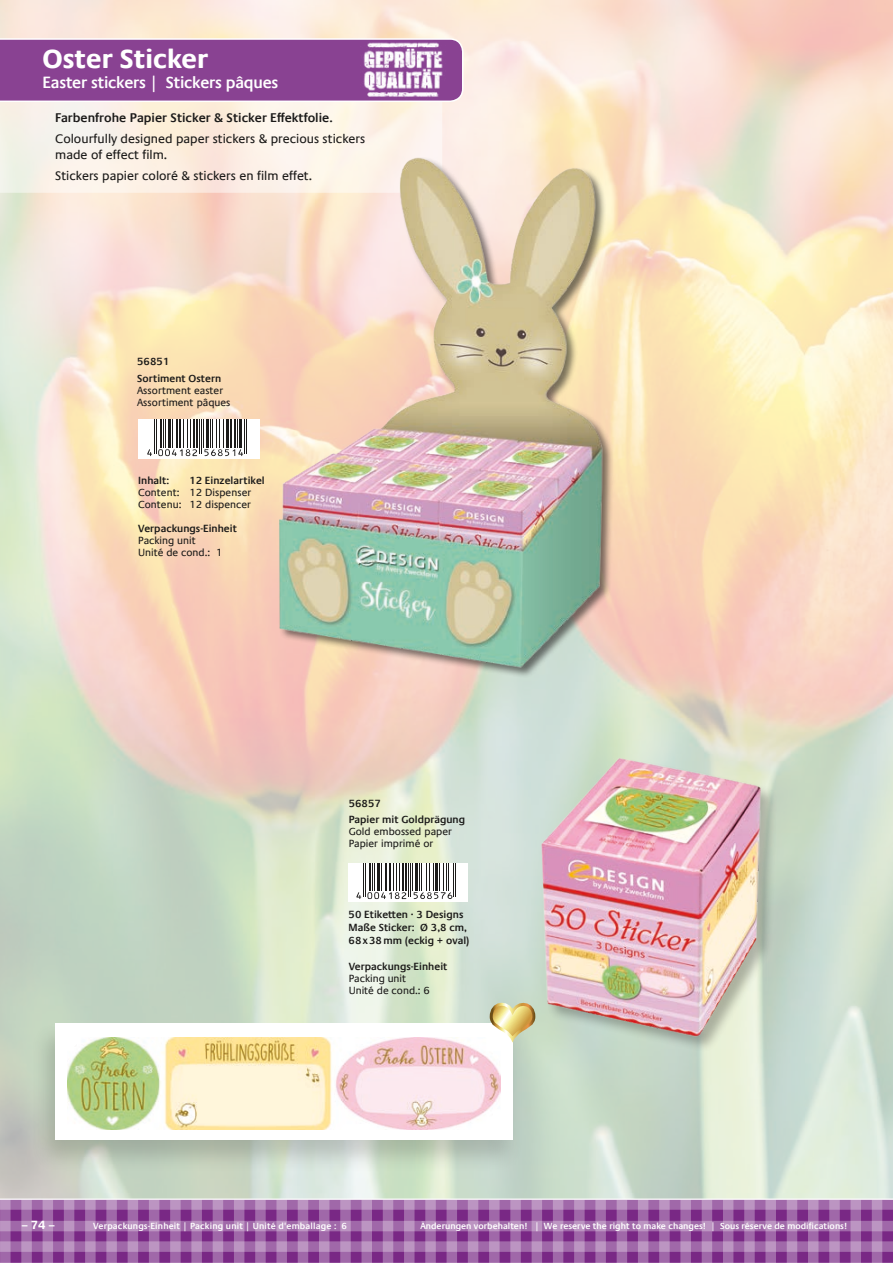
<style>
.page{position:relative;width:893px;height:1263px;background:#fff}
.page>*{position:absolute;margin:0;border:0;box-sizing:border-box;transform-origin:0 0}
.t1{font:700 27px "Praxis Com";color:#fff}
.t2{font:600 16.5px "Praxis Com";letter-spacing:-.015em;color:#fff}
.t3{font:12.75px/16.5px "Praxis Com";color:#1b1a19}
.t4{font:600 12.75px "Praxis Com";color:#1b1a19}
.t5{font:700 12px "Praxis Com";color:#fff}
.t6{font:600 10.5px/16.2px "Praxis Com";color:#1b1a19}
.t7{font:10.5px/12px "Praxis Com";color:#1b1a19}
.t8{font:600 9px "Praxis Com";color:#fff}
</style>
<div class="page">
<img style="left:0;top:0;width:893px;height:1198px">
<div style="left:0;top:1199px;width:893px;height:64px;background:#792885"></div>
<div style="left:0;top:1221px;width:893px;height:10px;background:#a068a9"></div>
<div style="left:0;top:1199px;width:893px;height:11px;background:#a068a9"></div>
<div style="left:0;top:1241px;width:893px;height:11px;background:#a068a9"></div>
<hr style="left:0;top:1262px;width:893px;height:1px;background:#fff">
<svg style="left:0;top:1200px;width:11px;height:63px"></svg>
<svg style="left:21px;top:1200px;width:11px;height:63px"></svg>
<svg style="left:43px;top:1200px;width:10px;height:63px"></svg>
<svg style="left:64px;top:1200px;width:10px;height:63px"></svg>
<svg style="left:85px;top:1200px;width:11px;height:63px"></svg>
<svg style="left:106px;top:1200px;width:11px;height:63px"></svg>
<svg style="left:128px;top:1200px;width:10px;height:63px"></svg>
<svg style="left:149px;top:1200px;width:10px;height:63px"></svg>
<svg style="left:170px;top:1200px;width:11px;height:63px"></svg>
<svg style="left:191px;top:1200px;width:11px;height:63px"></svg>
<svg style="left:213px;top:1200px;width:10px;height:63px"></svg>
<svg style="left:234px;top:1200px;width:10px;height:63px"></svg>
<svg style="left:255px;top:1200px;width:11px;height:63px"></svg>
<svg style="left:276px;top:1200px;width:11px;height:63px"></svg>
<svg style="left:298px;top:1200px;width:10px;height:63px"></svg>
<svg style="left:319px;top:1200px;width:10px;height:63px"></svg>
<svg style="left:340px;top:1200px;width:11px;height:63px"></svg>
<svg style="left:361px;top:1200px;width:11px;height:63px"></svg>
<svg style="left:383px;top:1200px;width:10px;height:63px"></svg>
<svg style="left:404px;top:1200px;width:11px;height:63px"></svg>
<svg style="left:425px;top:1200px;width:11px;height:63px"></svg>
<svg style="left:447px;top:1200px;width:10px;height:63px"></svg>
<svg style="left:468px;top:1200px;width:10px;height:63px"></svg>
<svg style="left:537px;top:1200px;width:5px;height:63px"></svg>
<svg style="left:553px;top:1200px;width:10px;height:63px"></svg>
<svg style="left:574px;top:1200px;width:11px;height:63px"></svg>
<svg style="left:595px;top:1200px;width:11px;height:63px"></svg>
<svg style="left:617px;top:1200px;width:10px;height:63px"></svg>
<svg style="left:638px;top:1200px;width:10px;height:63px"></svg>
<svg style="left:659px;top:1200px;width:11px;height:63px"></svg>
<svg style="left:680px;top:1200px;width:11px;height:63px"></svg>
<svg style="left:702px;top:1200px;width:10px;height:63px"></svg>
<svg style="left:723px;top:1200px;width:10px;height:63px"></svg>
<svg style="left:744px;top:1200px;width:11px;height:63px"></svg>
<svg style="left:765px;top:1200px;width:11px;height:63px"></svg>
<svg style="left:787px;top:1200px;width:10px;height:63px"></svg>
<svg style="left:808px;top:1200px;width:10px;height:63px"></svg>
<svg style="left:829px;top:1200px;width:11px;height:63px"></svg>
<svg style="left:850px;top:1200px;width:11px;height:63px"></svg>
<svg style="left:872px;top:1200px;width:10px;height:63px"></svg>
<hr style="left:0;top:1198px;width:893px;height:2px;background:#fff">
<svg style="left:0;top:102px;width:442px;height:91px;background:#faf0e5"></svg>
<div style="left:0;top:38px;width:463px;height:64px;background:#894292"></div>
<img style="left:360px;top:38px;width:85px;height:65px">
<img style="left:250px;top:137px;width:384px;height:543px">
<div style="left:138px;top:420px;width:121px;height:39px;background:#fff"></div>
<hr style="left:154px;top:420px;width:1px;height:34px;background:#1b1a19">
<hr style="left:156px;top:420px;width:1px;height:34px;background:#1b1a19">
<hr style="left:196px;top:420px;width:2px;height:28px;background:#1b1a19">
<hr style="left:199px;top:420px;width:1px;height:34px;background:#1b1a19">
<hr style="left:201px;top:420px;width:1px;height:34px;background:#1b1a19">
<hr style="left:244px;top:420px;width:1px;height:34px;background:#1b1a19">
<hr style="left:246px;top:420px;width:1px;height:34px;background:#1b1a19">
<svg style="left:147px;top:449px;width:5px;height:7px"></svg>
<svg style="left:158px;top:420px;width:39px;height:36px"></svg>
<svg style="left:203px;top:420px;width:40px;height:36px"></svg>
<div style="left:541px;top:758px;width:237px;height:294px;background:#1b1a19;opacity:.3"></div>
<img style="left:535px;top:744px;width:235px;height:293px">
<div style="left:30px;top:1020px;width:494px;height:153px;background:#1b1a19;opacity:.2"></div>
<div style="left:55px;top:1023px;width:457px;height:117px;background:#fff"></div>
<img style="left:68px;top:1037px;width:420px;height:92px">
<div style="left:349px;top:863px;width:119px;height:38px;background:#fff"></div>
<hr style="left:363px;top:863px;width:1px;height:34px;background:#1b1a19">
<hr style="left:365px;top:863px;width:1px;height:34px;background:#1b1a19">
<hr style="left:405px;top:863px;width:2px;height:28px;background:#1b1a19">
<hr style="left:408px;top:863px;width:1px;height:34px;background:#1b1a19">
<hr style="left:410px;top:863px;width:1px;height:34px;background:#1b1a19">
<hr style="left:453px;top:863px;width:1px;height:34px;background:#1b1a19">
<hr style="left:455px;top:863px;width:1px;height:34px;background:#1b1a19">
<svg style="left:356px;top:892px;width:5px;height:7px"></svg>
<svg style="left:367px;top:863px;width:39px;height:36px"></svg>
<svg style="left:412px;top:863px;width:40px;height:36px"></svg>
<svg style="left:488px;top:1000px;width:49px;height:263px"></svg>
<h1 class="t1" style="left:43px;top:43px;width:167px">Oster Sticker</h1>
<h2 class="t2" style="left:43px;top:72px;width:237px">Easter stickers | Stickers pâques</h2>
<p class="t4" style="left:55px;top:110px;width:279px">Farbenfrohe Papier Sticker &amp; Sticker Effektfolie.</p>
<p class="t3" style="left:55px;top:130px;width:311px">Colourfully designed paper stickers &amp; precious stickers made of effect film.</p>
<p class="t3" style="left:55px;top:168px;width:259px">Stickers papier coloré &amp; stickers en film effet.</p>
<p class="t6" style="left:137px;top:354px;width:86px">56851<br>Sortiment Ostern</p>
<p class="t7" style="left:137px;top:384px;width:95px">Assortment easter<br>Assortiment pâques</p>
<p class="t6" style="left:138px;top:472px;width:32px">Inhalt:</p>
<p class="t6" style="left:189px;top:472px;width:77px">12 Einzelartikel</p>
<p class="t7" style="left:138px;top:486px;width:115px">Content: 12 Dispenser<br>Contenu: 12 dispencer</p>
<p class="t6" style="left:138px;top:520px;width:100px">Verpackungs-Einheit</p>
<p class="t7" style="left:138px;top:534px;width:86px">Packing unit<br>Unité de cond.: 1</p>
<p class="t6" style="left:349px;top:795px;width:118px">56857<br>Papier mit Goldprägung</p>
<p class="t7" style="left:349px;top:826px;width:105px">Gold embossed paper<br>Papier imprimé or</p>
<p class="t6" style="left:349px;top:908px;width:123px;line-height:12.6px">50 Etiketten · 3 Designs<br>Maße Sticker: Ø 3,8 cm,<br>68x38mm (eckig + oval)</p>
<p class="t6" style="left:349px;top:958px;width:100px">Verpackungs-Einheit</p>
<p class="t7" style="left:349px;top:972px;width:83px">Packing unit<br>Unité de cond.: 6</p>
<p class="t5" style="left:22px;top:1218px;width:35px">– 74 –</p>
<p class="t8" style="left:93px;top:1221px;width:256px">Verpackungs-Einheit | Packing unit | Unité d'emballage : 6</p>
<p class="t8" style="left:420px;top:1221px;width:428px">Änderungen vorbehalten! | We reserve the right to make changes! | Sous réserve de modifications!</p>
</div>
